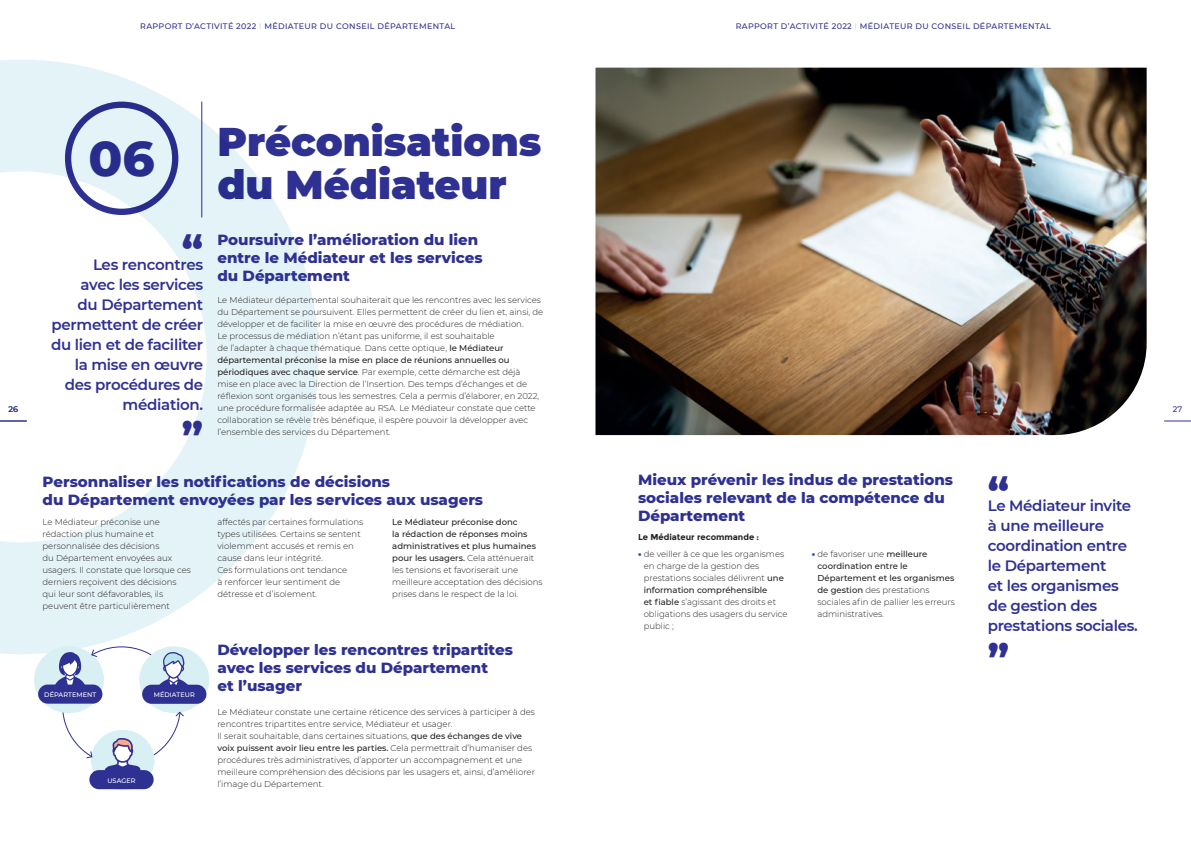
<style>
.page{position:relative;width:1191px;height:842px;background:#fff}
.page>*{position:absolute;margin:0;border:0;box-sizing:border-box;transform-origin:0 0}
.t1{font:800 49.7px "Montserrat";color:#2e3092}
.t2{font:900 40px/43px "Montserrat";color:#2e3092}
.t3{font:800 39.2px "Montserrat";color:#2e3092}
.t4{font:800 15px/18px "Montserrat";color:#2e3092}
.t5{font:600 15px/20px "Montserrat";letter-spacing:-.02em;color:#2e3092;text-align:right}
.t6{font:300 8.5px/12px "Montserrat";color:#231f20}
.t7{font:700 8.5px "Montserrat";color:#231f20}
.t8{font:500 8px "Montserrat";letter-spacing:.045em;color:#2e3092}
.t9{font:500 6.5px "Montserrat";letter-spacing:.01em;color:#fff}
.s1{font-weight:100}
.s2{font-weight:500}
.s3{font-weight:900;color:#3051a3}
</style>
<div class="page">
<svg style="left:1164px;top:420px;width:27px;height:1px"></svg>
<svg style="left:0;top:60px;width:319px;height:594px"></svg>
<img style="left:595px;top:68px;width:551px;height:367px">
<div style="left:91px;top:730px;width:63px;height:60px;background:#d8eff3;border-radius:50%"></div>
<svg style="left:105px;top:738px;width:35px;height:32px"></svg>
<div style="left:34px;top:646px;width:70px;height:67px;background:#d8eff3;border-radius:50%"></div>
<div style="left:139px;top:646px;width:70px;height:67px;background:#d8eff3;border-radius:50%"></div>
<svg style="left:158px;top:652px;width:31px;height:33px"></svg>
<div style="left:89px;top:770px;width:65px;height:19px;background:#2e3092;border-radius:10px"></div>
<div style="left:142px;top:685px;width:64px;height:19px;background:#2e3092;border-radius:10px"></div>
<div style="left:38px;top:684px;width:64px;height:20px;background:#2e3092;border-radius:10px"></div>
<svg style="left:175px;top:711px;width:10px;height:6px"></svg>
<svg style="left:54px;top:648px;width:44px;height:38px"></svg>
<svg style="left:85px;top:750px;width:8px;height:9px"></svg>
<p class="t8" style="left:140px;top:21px;width:317px">RAPPORT D’ACTIVITÉ 2022 <span class="s1">I</span> MÉDIATEUR DU CONSEIL DÉPARTEMENTAL</p>
<p class="t8" style="left:735px;top:21px;width:317px">RAPPORT D’ACTIVITÉ 2022 <span class="s1">I</span> MÉDIATEUR DU CONSEIL DÉPARTEMENTAL</p>
<h1 class="t1" style="left:88px;top:122px;width:68px">06</h1>
<h2 class="t2" style="left:217px;top:118px;width:325px">Préconisations du Médiateur</h2>
<h3 class="t4" style="left:217px;top:229px;width:267px">Poursuivre l’amélioration du lien entre le Médiateur et les services du Département</h3>
<h3 class="t3" style="left:182px;top:221px;width:23px">“</h3>
<h3 class="t5" style="left:51px;top:254px;width:154px">Les rencontres<br>avec les services<br>du Département permettent de créer du lien et de faciliter la mise en œuvre des procédures de médiation.</h3>
<p class="t6" style="left:217px;top:294px;width:327px">Le Médiateur départemental souhaiterait que les rencontres avec les services du Département se poursuivent. Elles permettent de créer du lien et, ainsi, de développer et de faciliter la mise en œuvre des procédures de médiation.<br>Le processus de médiation n’étant pas uniforme, il est souhaitable<br>de l’adapter à chaque thématique. Dans cette optique, <span class="s2">le Médiateur départemental préconise la mise en place de réunions annuelles ou périodiques avec chaque service</span>. Par exemple, cette démarche est déjà<br>mise en place avec la Direction de l’Insertion. Des temps d’échanges et de réflexion sont organisés tous les semestres. Cela a permis d’élaborer, en 2022, une procédure formalisée adaptée au RSA. Le Médiateur constate que cette collaboration se révèle très bénéfique, il espère pouvoir la développer avec l’ensemble des services du Département.</p>
<p class="t8" style="left:9px;top:403px;width:11px">26</p>
<p class="t8" style="left:1172px;top:403px;width:11px">27</p>
<h3 class="t3" style="left:182px;top:407px;width:23px">”</h3>
<h3 class="t4" style="left:43px;top:472px;width:442px">Personnaliser les notifications de décisions<br>du Département envoyées par les services aux usagers</h3>
<p class="t6" style="left:43px;top:516px;width:150px">Le Médiateur préconise une rédaction plus humaine et personnalisée des décisions<br>du Département envoyées aux usagers. Il constate que lorsque ces derniers reçoivent des décisions qui leur sont défavorables, ils peuvent être particulièrement</p>
<p class="t6" style="left:217px;top:516px;width:147px">affectés par certaines formulations types utilisées. Certains se sentent violemment accusés et remis en cause dans leur intégrité.<br>Ces formulations ont tendance<br>à renforcer leur sentiment de détresse et d’isolement.</p>
<p class="t6" style="left:392px;top:516px;width:152px"><span class="s2">Le Médiateur préconise donc<br>la rédaction de réponses moins administratives et plus humaines pour les usagers.</span> Cela atténuerait les tensions et favoriserait une meilleure acceptation des décisions prises dans le respect de la loi.</p>
<p class="t9" style="left:44px;top:690px;width:54px">DÉPARTEMENT</p>
<p class="t9" style="left:154px;top:690px;width:43px">MÉDIATEUR</p>
<p class="t9" style="left:107px;top:776px;width:30px">USAGER</p>
<h3 class="t4" style="left:217px;top:640px;width:297px">Développer les rencontres tripartites avec les services du Département<br>et l’usager</h3>
<p class="t6" style="left:217px;top:705px;width:319px">Le Médiateur constate une certaine réticence des services à participer à des rencontres tripartites entre service, Médiateur et usager.<br>Il serait souhaitable, dans certaines situations, <span class="s2">que des échanges de vive voix puissent avoir lieu entre les parties.</span> Cela permettrait d’humaniser des procédures très administratives, d’apporter un accompagnement et une meilleure compréhension des décisions par les usagers et, ainsi, d’améliorer l’image du Département.</p>
<h3 class="t4" style="left:638px;top:470px;width:316px">Mieux prévenir les indus de prestations sociales relevant de la compétence du<br>Département</h3>
<p class="t7" style="left:638px;top:532px;width:123px">Le Médiateur recommande :</p>
<p class="t6" style="left:643px;top:547px;width:145px;text-indent:-6px"><span class="s3">•</span> de veiller à ce que les organismes en charge de la gestion des prestations sociales délivrent <span class="s2">une information compréhensible<br>et fiable</span> s’agissant des droits et obligations des usagers du service public ;</p>
<p class="t6" style="left:817px;top:547px;width:139px;text-indent:-6px"><span class="s3">•</span> de favoriser une <span class="s2">meilleure coordination entre le<br>Département et les organismes de gestion</span> des prestations sociales afin de pallier les erreurs administratives.</p>
<h3 class="t3" style="left:987px;top:462px;width:23px">“</h3>
<h3 class="t5" style="left:987px;top:495px;width:152px;text-align:left">Le Médiateur invite à une meilleure coordination entre le Département<br>et les organismes de gestion des prestations sociales.</h3>
<h3 class="t3" style="left:987px;top:629px;width:23px">”</h3>
</div>
